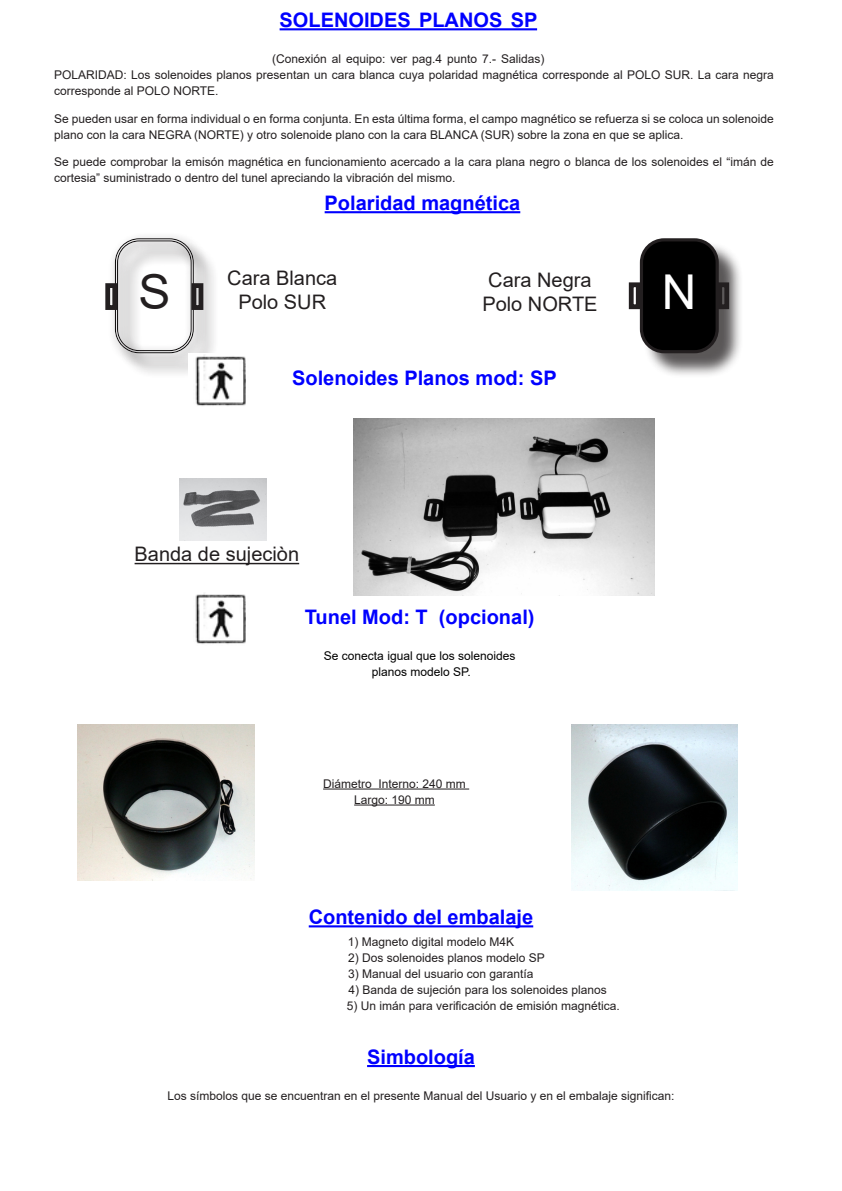
<style>
.page{position:relative;width:842px;height:1191px;background:#fff}
.page>*{position:absolute;margin:0;border:0;box-sizing:border-box;transform-origin:0 0}
.t1{font:48px "Arial";color:#fff}
.t2{font:48px "Arial";color:#231f20}
.t3{font:700 20px "Arial";color:#00f}
.t4{font:20px "Arial";color:#231f20}
.t5{font:12px/16px "Arial";color:#231f20}
.t6{font:12px "Arial";color:#000}
</style>
<div class="page">
<hr style="left:280px;top:28px;width:257px;height:2px;background:#00f">
<hr style="left:325px;top:211px;width:195px;height:2px;background:#00f">
<div style="left:643px;top:241px;width:101px;height:137px;background:#231f20;opacity:.75"></div>
<div style="left:641px;top:240px;width:76px;height:112px;background:#000;border-radius:23px"></div>
<div style="left:640px;top:238px;width:79px;height:115px;border:3px solid #231f20;border-radius:23px"></div>
<div style="left:717px;top:282px;width:12px;height:27px;border:5px solid #231f20"></div>
<div style="left:629px;top:282px;width:12px;height:27px;border:5px solid #231f20"></div>
<div style="left:118px;top:241px;width:100px;height:137px;background:#231f20;opacity:.75"></div>
<div style="left:99px;top:223px;width:108px;height:144px;background:#231f20;opacity:.75"></div>
<div style="left:192px;top:283px;width:11px;height:27px;border:5px solid #231f20"></div>
<div style="left:105px;top:283px;width:12px;height:27px;border:5px solid #231f20"></div>
<img style="left:571px;top:724px;width:166px;height:166px">
<img style="left:78px;top:724px;width:176px;height:156px">
<hr style="left:309px;top:925px;width:224px;height:2px;background:#00f">
<img style="left:353px;top:418px;width:301px;height:177px">
<img style="left:179px;top:478px;width:87px;height:63px">
<hr style="left:135px;top:563px;width:164px;height:1px;background:#231f20">
<hr style="left:323px;top:788px;width:146px;height:1px;background:#231f20">
<hr style="left:354px;top:804px;width:81px;height:1px;background:#231f20">
<img style="left:195px;top:593px;width:51px;height:51px">
<img style="left:188px;top:353px;width:58px;height:53px">
<hr style="left:367px;top:1065px;width:108px;height:2px;background:#00f">
<p class="t3" style="left:280px;top:6px;width:259px">SOLENOIDES PLANOS SP</p>
<p class="t5" style="left:272px;top:51px;width:274px">(Conexión al equipo: ver pag.4 punto 7.- Salidas)</p>
<p class="t5" style="left:54px;top:67px;width:721px">POLARIDAD: Los solenoides planos presentan un cara blanca cuya polaridad magnética corresponde al POLO SUR. La cara negra corresponde al POLO NORTE.</p>
<p class="t5" style="left:54px;top:110px;width:721px">Se pueden usar en forma individual o en forma conjunta. En esta última forma, el campo magnético se refuerza si se coloca un solenoide plano con la cara NEGRA (NORTE) y otro solenoide plano con la cara BLANCA (SUR) sobre la zona en que se aplica.</p>
<p class="t5" style="left:54px;top:154px;width:721px">Se puede comprobar la emisón magnética en funcionamiento acercado a la cara plana negro o blanca de los solenoides el “imán de cortesia” suministrado o dentro del tunel apreciando la vibración del mismo.</p>
<p class="t3" style="left:325px;top:189px;width:197px">Polaridad magnética</p>
<p class="t2" style="left:138px;top:259px;width:34px">S</p>
<p class="t4" style="left:227px;top:264px;width:112px">Cara Blanca</p>
<p class="t4" style="left:238px;top:288px;width:89px">Polo SUR</p>
<p class="t4" style="left:488px;top:266px;width:105px">Cara Negra</p>
<p class="t4" style="left:482px;top:290px;width:117px">Polo NORTE</p>
<p class="t3" style="left:292px;top:363px;width:266px">Solenoides Planos mod: SP</p>
<p class="t1" style="left:662px;top:259px;width:36px">N</p>
<p class="t4" style="left:135px;top:540px;width:166px">Banda de sujeciòn</p>
<p class="t3" style="left:305px;top:603px;width:231px">Tunel Mod: T (opcional)</p>
<p class="t6" style="left:324px;top:648px;width:193px">Se conecta igual que los solenoides</p>
<p class="t6" style="left:372px;top:664px;width:101px">planos modelo SP.</p>
<p class="t5" style="left:323px;top:775px;width:144px">Diámetro Interno: 240 mm</p>
<p class="t5" style="left:354px;top:791px;width:82px">Largo: 190 mm</p>
<p class="t3" style="left:309px;top:903px;width:226px">Contenido del embalaje</p>
<p class="t5" style="left:348px;top:933px;width:168px">1) Magneto digital modelo M4K</p>
<p class="t5" style="left:348px;top:949px;width:198px">2) Dos solenoides planos modelo SP</p>
<p class="t5" style="left:348px;top:965px;width:187px">3) Manual del usuario con garantía</p>
<p class="t5" style="left:349px;top:981px;width:260px">4) Banda de sujeción para los solenoides planos</p>
<p class="t5" style="left:347px;top:997px;width:274px">5) Un imán para verificación de emisión magnética.</p>
<p class="t3" style="left:367px;top:1042px;width:109px">Simbología</p>
<p class="t5" style="left:167px;top:1087px;width:508px">Los símbolos que se encuentran en el presente Manual del Usuario y en el embalaje significan:</p>
</div>
